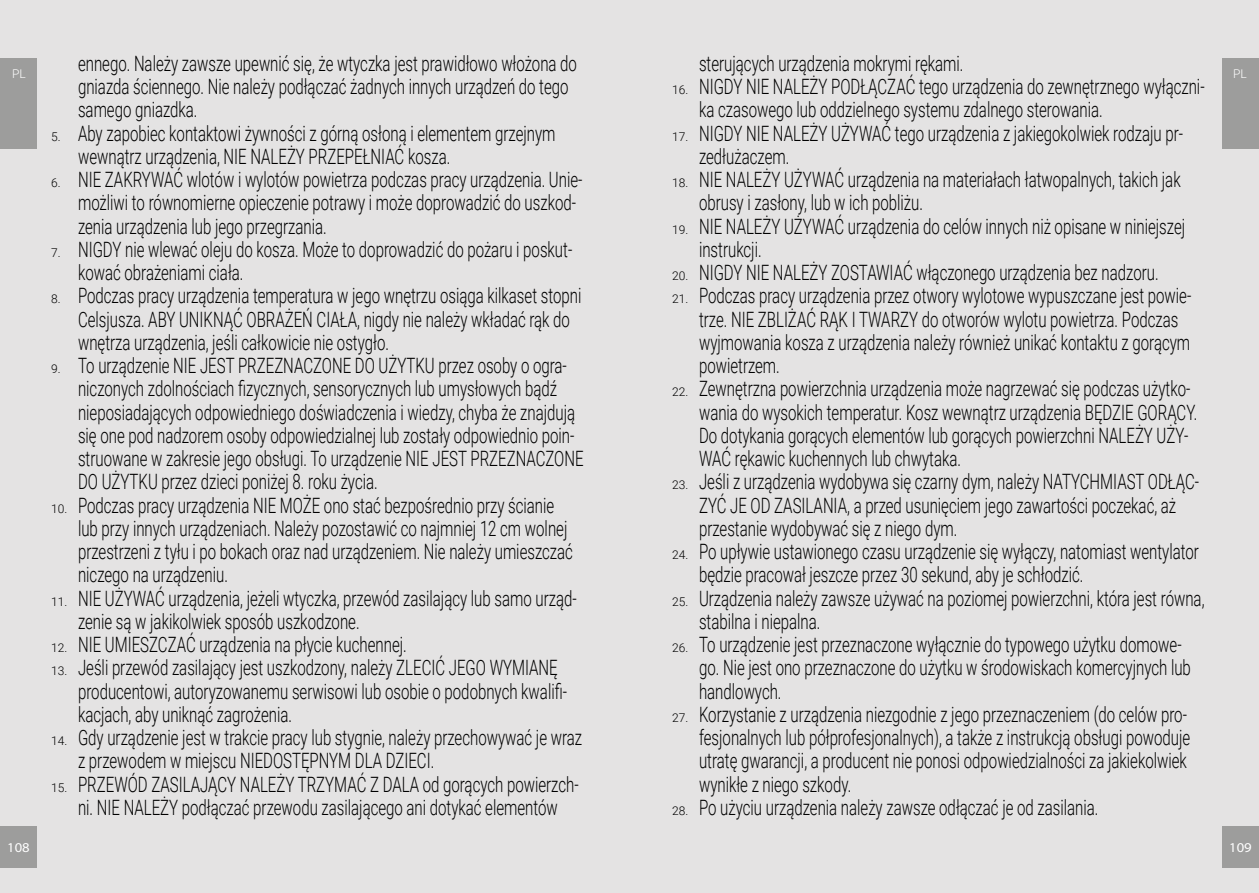
<style>
.page{position:relative;width:1259px;height:893px;background:#fff}
.page>*{position:absolute;margin:0;border:0;box-sizing:border-box;transform-origin:0 0}
.t1{font:300 21.15px/23.2px "Roboto";color:#000;scale:.71 1}
.t2{font:13.5px "Myriad Variable Concept";color:#fff}
.t3{font:300 12px "Roboto";color:#fff}
.s1{font-size:12px}
</style>
<div class="page">
<div style="left:0;top:0;width:629px;height:893px;background:#e4e3e3"></div>
<div style="left:629px;top:0;width:630px;height:893px;background:#e4e3e3"></div>
<div style="left:0;top:826px;width:37px;height:41px;background:#9d9d9c"></div>
<div style="left:1221px;top:826px;width:38px;height:41px;background:#9d9d9c"></div>
<div style="left:0;top:58px;width:37px;height:91px;background:#9d9d9c"></div>
<div style="left:1221px;top:58px;width:38px;height:91px;background:#9d9d9c"></div>
<p class="t1" style="left:78px;top:51px;width:704px">ennego. Należy zawsze upewnić się, że wtyczka jest prawidłowo włożona do gniazda ściennego. Nie należy podłączać żadnych innych urządzeń do tego samego gniazdka.</p>
<p class="t1" style="left:78px;top:121px;width:674px;text-indent:-27px"><span class="s1">5.</span> Aby zapobiec kontaktowi żywności z górną osłoną i elementem grzejnym wewnątrz urządzenia, NIE NALEŻY PRZEPEŁNIAĆ kosza.</p>
<p class="t1" style="left:78px;top:167px;width:712px;text-indent:-27px"><span class="s1">6.</span> NIE ZAKRYWAĆ wlotów i wylotów powietrza podczas pracy urządzenia. Unie&shy;możliwi to równomierne opieczenie potrawy i może doprowadzić do uszkod&shy;zenia urządzenia lub jego przegrzania.</p>
<p class="t1" style="left:78px;top:237px;width:697px;text-indent:-27px"><span class="s1">7.</span> NIGDY nie wlewać oleju do kosza. Może to doprowadzić do pożaru i poskut&shy;kować obrażeniami ciała.</p>
<p class="t1" style="left:78px;top:283px;width:710px;text-indent:-27px"><span class="s1">8.</span> Podczas pracy urządzenia temperatura w jego wnętrzu osiąga kilkaset stopni<br>Celsjusza. ABY UNIKNĄĆ OBRAŻEŃ CIAŁA, nigdy nie należy wkładać rąk do wnętrza urządzenia, jeśli całkowicie nie ostygło.</p>
<p class="t1" style="left:78px;top:353px;width:713px;text-indent:-27px"><span class="s1">9.</span> To urządzenie NIE JEST PRZEZNACZONE DO UŻYTKU przez osoby o ogra&shy;niczonych zdolnościach fizycznych, sensorycznych lub umysłowych bądź nieposiadających odpowiedniego doświadczenia i wiedzy, chyba że znajdują się one pod nadzorem osoby odpowiedzialnej lub zostały odpowiednio poin&shy;struowane w zakresie jego obsługi. To urządzenie NIE JEST PRZEZNACZONE DO UŻYTKU przez dzieci poniżej 8. roku życia.</p>
<p class="t1" style="left:78px;top:493px;width:698px;text-indent:-27px"><span class="s1">10.</span> Podczas pracy urządzenia NIE MOŻE ono stać bezpośrednio przy ścianie lub przy innych urządzeniach. Należy pozostawić co najmniej 12 cm wolnej przestrzeni z tyłu i po bokach oraz nad urządzeniem. Nie należy umieszczać niczego na urządzeniu.</p>
<p class="t1" style="left:78px;top:586px;width:704px;text-indent:-27px"><span class="s1">11.</span> NIE UŻYWAĆ urządzenia, jeżeli wtyczka, przewód zasilający lub samo urząd&shy;zenie są w jakikolwiek sposób uszkodzone.</p>
<p class="t1" style="left:51px;top:632px;width:502px"><span class="s1">12.</span> NIE UMIESZCZAĆ urządzenia na płycie kuchennej.</p>
<p class="t1" style="left:78px;top:655px;width:690px;text-indent:-27px"><span class="s1">13.</span> Jeśli przewód zasilający jest uszkodzony, należy ZLECIĆ JEGO WYMIANĘ producentowi, autoryzowanemu serwisowi lub osobie o podobnych kwalifi&shy;kacjach, aby uniknąć zagrożenia.</p>
<p class="t1" style="left:78px;top:725px;width:711px;text-indent:-27px"><span class="s1">14.</span> Gdy urządzenie jest w trakcie pracy lub stygnie, należy przechowywać je wraz z przewodem w miejscu NIEDOSTĘPNYM DLA DZIECI.</p>
<p class="t1" style="left:51px;top:772px;width:744px;text-align:center"><span class="s1">15.</span> PRZEWÓD ZASILAJĄCY NALEŻY TRZYMAĆ Z DALA od gorących powierzch&shy;ni. NIE NALEŻY podłączać przewodu zasilającego ani dotykać elementów</p>
<p class="t1" style="left:699px;top:51px;width:374px">sterujących urządzenia mokrymi rękami.</p>
<p class="t1" style="left:699px;top:74px;width:713px;text-indent:-27px"><span class="s1">16.</span> NIGDY NIE NALEŻY PODŁĄCZAĆ tego urządzenia do zewnętrznego wyłączni&shy;ka czasowego lub oddzielnego systemu zdalnego sterowania.</p>
<p class="t1" style="left:699px;top:121px;width:683px;text-indent:-27px"><span class="s1">17.</span> NIGDY NIE NALEŻY UŻYWAĆ tego urządzenia z jakiegokolwiek rodzaju pr&shy;zedłużaczem.</p>
<p class="t1" style="left:699px;top:167px;width:680px;text-indent:-27px"><span class="s1">18.</span> NIE NALEŻY UŻYWAĆ urządzenia na materiałach łatwopalnych, takich jak obrusy i zasłony, lub w ich pobliżu.</p>
<p class="t1" style="left:699px;top:214px;width:686px;text-indent:-27px"><span class="s1">19.</span> NIE NALEŻY UŻYWAĆ urządzenia do celów innych niż opisane w niniejszej instrukcji.</p>
<p class="t1" style="left:672px;top:260px;width:687px"><span class="s1">20.</span> NIGDY NIE NALEŻY ZOSTAWIAĆ włączonego urządzenia bez nadzoru.</p>
<p class="t1" style="left:699px;top:283px;width:695px;text-indent:-27px"><span class="s1">21.</span> Podczas pracy urządzenia przez otwory wylotowe wypuszczane jest powie&shy;trze. NIE ZBLIŻAĆ RĄK I TWARZY do otworów wylotu powietrza. Podczas wyjmowania kosza z urządzenia należy również unikać kontaktu z gorącym powietrzem.</p>
<p class="t1" style="left:699px;top:376px;width:703px;text-indent:-27px"><span class="s1">22.</span> Zewnętrzna powierzchnia urządzenia może nagrzewać się podczas użytko&shy;wania do wysokich temperatur. Kosz wewnątrz urządzenia BĘDZIE GORĄCY.<br>Do dotykania gorących elementów lub gorących powierzchni NALEŻY UŻY-WAĆ rękawic kuchennych lub chwytaka.</p>
<p class="t1" style="left:699px;top:469px;width:706px;text-indent:-27px"><span class="s1">23.</span> Jeśli z urządzenia wydobywa się czarny dym, należy NATYCHMIAST ODŁĄC-<br>ZYĆ JE OD ZASILANIA, a przed usunięciem jego zawartości poczekać, aż przestanie wydobywać się z niego dym.</p>
<p class="t1" style="left:699px;top:539px;width:705px;text-indent:-27px"><span class="s1">24.</span> Po upływie ustawionego czasu urządzenie się wyłączy, natomiast wentylator będzie pracował jeszcze przez 30 sekund, aby je schłodzić.</p>
<p class="t1" style="left:699px;top:586px;width:713px;text-indent:-27px"><span class="s1">25.</span> Urządzenia należy zawsze używać na poziomej powierzchni, która jest równa, stabilna i niepalna.</p>
<p class="t1" style="left:699px;top:632px;width:694px;text-indent:-27px"><span class="s1">26.</span> To urządzenie jest przeznaczone wyłącznie do typowego użytku domowe&shy;go. Nie jest ono przeznaczone do użytku w środowiskach komercyjnych lub handlowych.</p>
<p class="t1" style="left:699px;top:702px;width:693px;text-indent:-27px"><span class="s1">27.</span> Korzystanie z urządzenia niezgodnie z jego przeznaczeniem (do celów pro&shy;fesjonalnych lub półprofesjonalnych), a także z instrukcją obsługi powoduje utratę gwarancji, a producent nie ponosi odpowiedzialności za jakiekolwiek wynikłe z niego szkody.</p>
<p class="t1" style="left:672px;top:795px;width:602px"><span class="s1">28.</span> Po użyciu urządzenia należy zawsze odłączać je od zasilania.</p>
<p class="t3" style="left:12px;top:69px;width:15px">PL</p>
<p class="t3" style="left:1233px;top:69px;width:15px">PL</p>
<p class="t2" style="left:7px;top:839px;width:24px">108</p>
<p class="t2" style="left:1229px;top:839px;width:24px">109</p>
</div>
